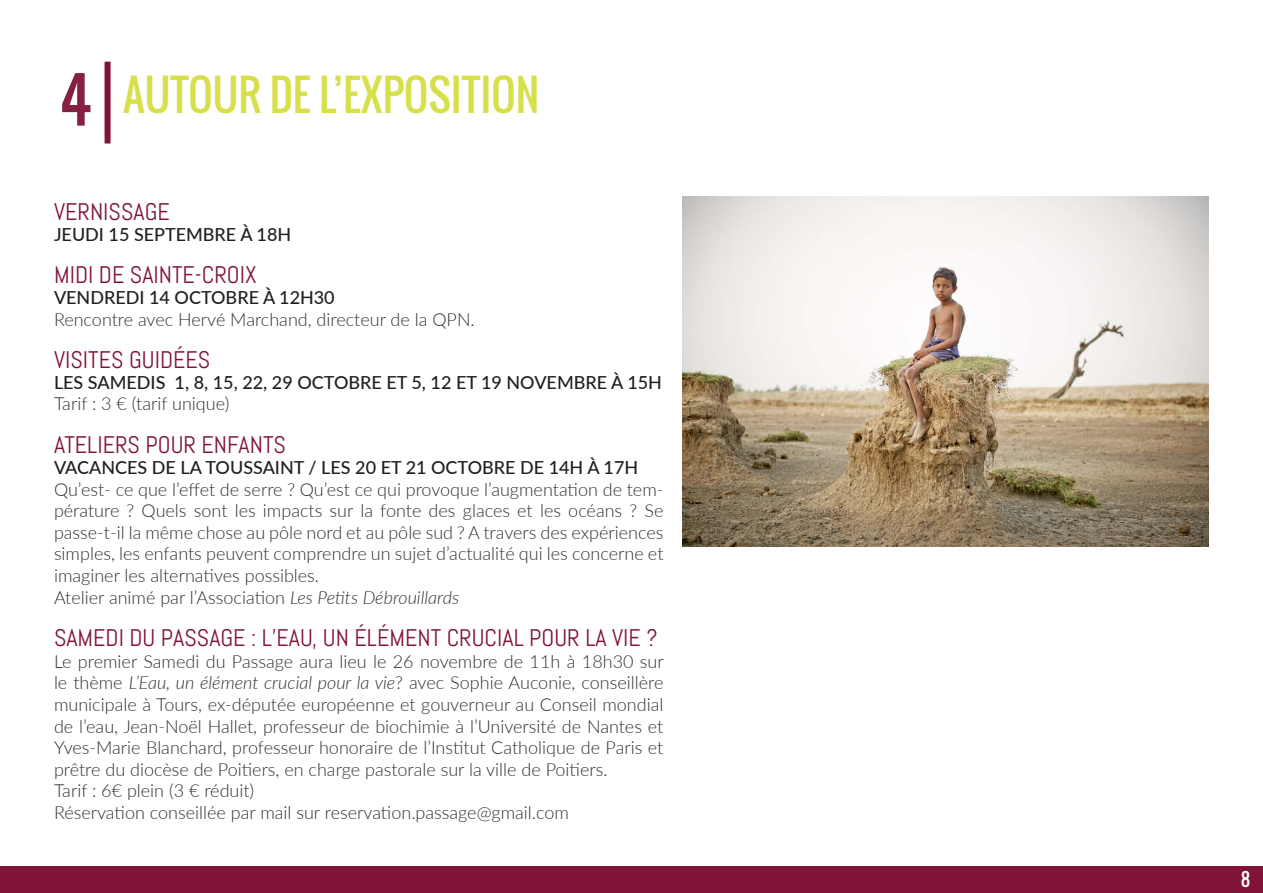
<style>
.page{position:relative;width:1263px;height:893px;background:#fff}
.page>*{position:absolute;margin:0;border:0;box-sizing:border-box;transform-origin:0 0}
.t1{font:60px "Oswald";color:#871f41}
.t2{font:42px "Oswald";color:#d7e04a}
.t3{font:24px "Abel";color:#81133b}
.t4{font:300 18px/21.6px "Lato";color:#312f30;text-align:justify}
.t5{font:500 18px "Lato";color:#231f20}
.t6{font:18px "Oswald";color:#fff}
.s1{font-style:italic}
</style>
<div class="page">
<div style="left:0;top:866px;width:1263px;height:27px;background:#81133b"></div>
<div style="left:105px;top:62px;width:6px;height:82px;background:#81133b"></div>
<img style="left:683px;top:197px;width:526px;height:350px">
<p class="t1" style="left:60px;top:55px;width:33px">4</p>
<p class="t2" style="left:123px;top:63px;width:418px">AUTOUR DE L’EXPOSITION</p>
<p class="t3" style="left:54px;top:197px;width:117px">VERNISSAGE</p>
<p class="t5" style="left:54px;top:222px;width:239px">JEUDI 15 SEPTEMBRE À 18H</p>
<p class="t3" style="left:54px;top:260px;width:204px">MIDI DE SAINTE-CROIX</p>
<p class="t5" style="left:54px;top:285px;width:282px">VENDREDI 14 OCTOBRE À 12H30</p>
<p class="t4" style="left:54px;top:308px;width:422px">Rencontre avec Hervé Marchand, directeur de la QPN.</p>
<p class="t3" style="left:54px;top:344px;width:158px">VISITES GUIDÉES</p>
<p class="t5" style="left:54px;top:369px;width:609px">LES SAMEDIS 1, 8, 15, 22, 29 OCTOBRE ET 5, 12 ET 19 NOVEMBRE À 15H</p>
<p class="t4" style="left:54px;top:392px;width:177px">Tarif : 3 € (tarif unique)</p>
<p class="t3" style="left:54px;top:429px;width:233px">ATELIERS POUR ENFANTS</p>
<p class="t5" style="left:54px;top:454px;width:586px">VACANCES DE LA TOUSSAINT / LES 20 ET 21 OCTOBRE DE 14H À 17H</p>
<p class="t4" style="left:54px;top:478px;width:611px">Qu’est- ce que l’effet de serre ? Qu’est ce qui provoque l’augmentation de tem&shy;pérature ? Quels sont les impacts sur la fonte des glaces et les océans ? Se passe-t-il la même chose au pôle nord et au pôle sud ? A travers des expériences simples, les enfants peuvent comprendre un sujet d’actualité qui les concerne et imaginer les alternatives possibles.</p>
<p class="t4" style="left:54px;top:586px;width:407px">Atelier animé par l’Association <span class="s1">Les Petits Débrouillards</span></p>
<p class="t3" style="left:54px;top:623px;width:605px">SAMEDI DU PASSAGE : L’EAU, UN ÉLÉMENT CRUCIAL POUR LA VIE ?</p>
<p class="t4" style="left:54px;top:650px;width:611px">Le premier Samedi du Passage aura lieu le 26 novembre de 11h à 18h30 sur le thème <span class="s1">L’Eau, un élément crucial pour la vie</span>? avec Sophie Auconie, conseillère municipale à Tours, ex-députée européenne et gouverneur au Conseil mondial de l’eau, Jean-Noël Hallet, professeur de biochimie à l’Université de Nantes et Yves-Marie Blanchard, professeur honoraire de l’Institut Catholique de Paris et prêtre du diocèse de Poitiers, en charge pastorale sur la ville de Poitiers.</p>
<p class="t4" style="left:54px;top:779px;width:202px">Tarif : 6€ plein (3 € réduit)</p>
<p class="t4" style="left:54px;top:801px;width:516px">Réservation conseillée par mail sur reservation.passage@gmail.com</p>
<p class="t6" style="left:1241px;top:865px;width:10px">8</p>
</div>
